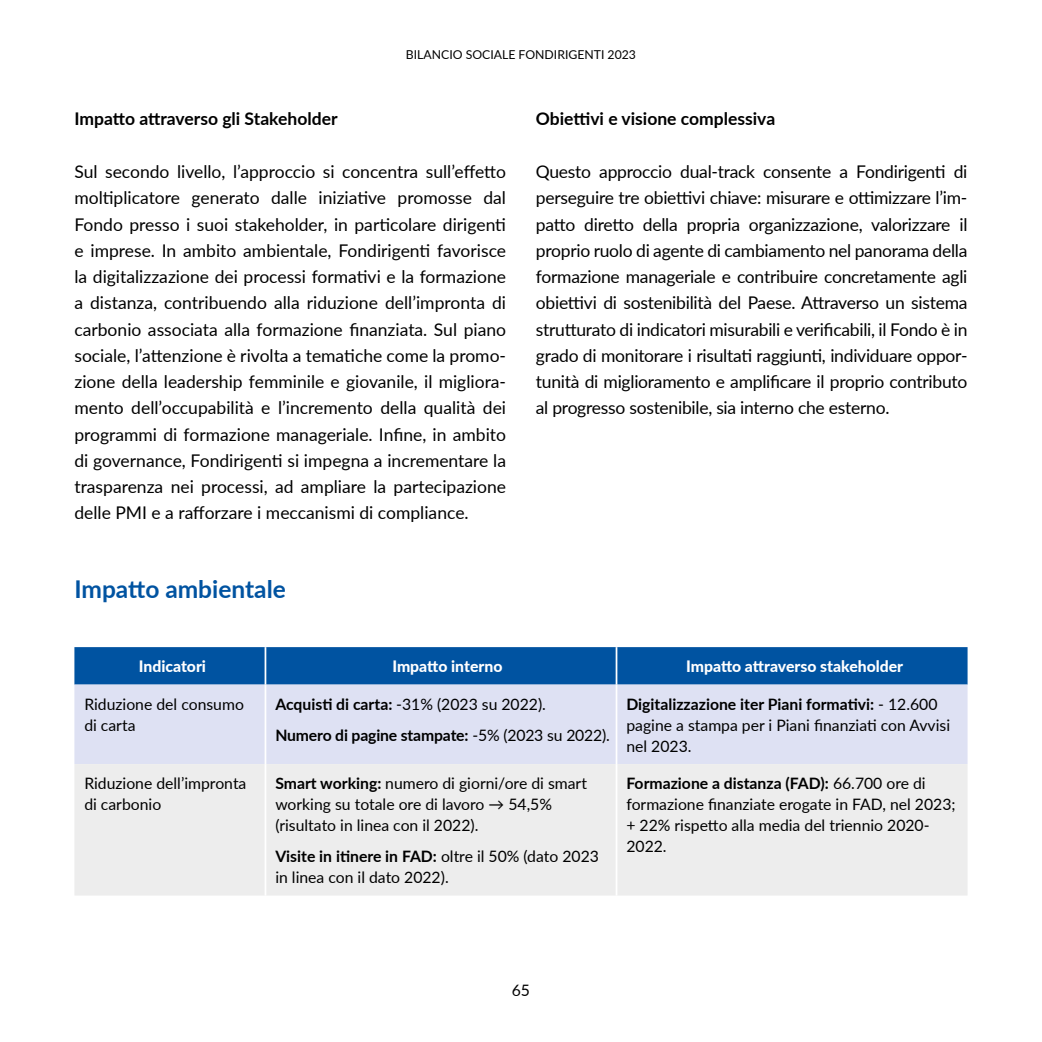
<style>
.page{position:relative;width:1042px;height:1042px;background:#fff}
.page>*{position:absolute;margin:0;border:0;box-sizing:border-box;transform-origin:0 0}
.t1{font:700 24.5px "Lato";color:#0053a1}
.t2{font:17.5px/26.2px "Lato";letter-spacing:-.015em;color:#000;text-align:justify}
.t3{font:700 17.5px "Lato";color:#000}
.t4{font:15.75px/21px "Lato";color:#000}
.t5{font:700 15.75px/31px "Lato";letter-spacing:-.01em;color:#000}
.t6{font:800 15.75px "Lato";color:#fff}
.t7{font:12.25px "Lato";color:#000}
.s1{font-weight:400}
.s2{font-weight:700}
</style>
<div class="page">
<div style="left:74px;top:647px;width:893px;height:37px;background:#0053a1"></div>
<div style="left:74px;top:684px;width:893px;height:80px;background:#dee1f3"></div>
<div style="left:74px;top:764px;width:893px;height:131px;background:#ededed"></div>
<hr style="left:265px;top:684px;width:1px;height:80px;background:#fff">
<hr style="left:615px;top:684px;width:2px;height:80px;background:#fff">
<hr style="left:265px;top:764px;width:1px;height:131px;background:#fff">
<hr style="left:615px;top:764px;width:2px;height:131px;background:#fff">
<hr style="left:265px;top:647px;width:1px;height:37px;background:#fff">
<hr style="left:615px;top:647px;width:2px;height:37px;background:#fff">
<p class="t7" style="left:406px;top:46px;width:232px">BILANCIO SOCIALE FONDIRIGENTI 2023</p>
<p class="t3" style="left:74px;top:106px;width:265px">Impatto attraverso gli Stakeholder</p>
<p class="t2" style="left:74px;top:158px;width:433px">Sul secondo livello, l’approccio si concentra sull’effetto moltiplicatore generato dalle iniziative promosse dal Fondo presso i suoi stakeholder, in particolare dirigenti e imprese. In ambito ambientale, Fondirigenti favorisce la digitalizzazione dei processi formativi e la formazione a distanza, contribuendo alla riduzione dell’impronta di carbonio associata alla formazione finanziata. Sul piano sociale, l’attenzione è rivolta a tematiche come la promo&shy;zione della leadership femminile e giovanile, il migliora&shy;mento dell’occupabilità e l’incremento della qualità dei programmi di formazione manageriale. Infine, in ambito di governance, Fondirigenti si impegna a incrementare la trasparenza nei processi, ad ampliare la partecipazione delle PMI e a rafforzare i meccanismi di compliance.</p>
<h1 class="t1" style="left:74px;top:571px;width:213px">Impatto ambientale</h1>
<p class="t3" style="left:536px;top:106px;width:241px">Obiettivi e visione complessiva</p>
<p class="t2" style="left:536px;top:158px;width:433px">Questo approccio dual-track consente a Fondirigenti di perseguire tre obiettivi chiave: misurare e ottimizzare l’im&shy;patto diretto della propria organizzazione, valorizzare il proprio ruolo di agente di cambiamento nel panorama della formazione manageriale e contribuire concretamente agli obiettivi di sostenibilità del Paese. Attraverso un sistema strutturato di indicatori misurabili e verificabili, il Fondo è in grado di monitorare i risultati raggiunti, individuare oppor&shy;tunità di miglioramento e amplificare il proprio contributo al progresso sostenibile, sia interno che esterno.</p>
<p class="t6" style="left:139px;top:655px;width:69px">Indicatori</p>
<p class="t6" style="left:392px;top:655px;width:112px">Impatto interno</p>
<p class="t6" style="left:686px;top:655px;width:219px">Impatto attraverso stakeholder</p>
<p class="t4" style="left:84px;top:693px;width:161px">Riduzione del consumo di carta</p>
<p class="t5" style="left:275px;top:688px;width:336px">Acquisti di carta: <span class="s1">-31% (2023 su 2022).<br></span>Numero di pagine stampate: <span class="s1">-5% (2023 su 2022).</span></p>
<p class="t4" style="left:626px;top:693px;width:325px"><span class="s2">Digitalizzazione iter Piani formativi:</span> - 12.600 pagine a stampa per i Piani finanziati con Avvisi nel 2023.</p>
<p class="t4" style="left:84px;top:772px;width:164px">Riduzione dell’impronta di carbonio</p>
<p class="t4" style="left:275px;top:772px;width:313px"><span class="s2">Smart working:</span> numero di giorni/ore di smart working su totale ore di lavoro → 54,5% (risultato in linea con il 2022).</p>
<p class="t4" style="left:275px;top:845px;width:325px"><span class="s2">Visite in itinere in FAD:</span> oltre il 50% (dato 2023 in linea con il dato 2022).</p>
<p class="t4" style="left:626px;top:772px;width:331px"><span class="s2">Formazione a distanza (FAD):</span> 66.700 ore di formazione finanziate erogate in FAD, nel 2023; + 22% rispetto alla media del triennio 2020- 2022.</p>
<p class="t4" style="left:512px;top:979px;width:20px">65</p>
</div>
